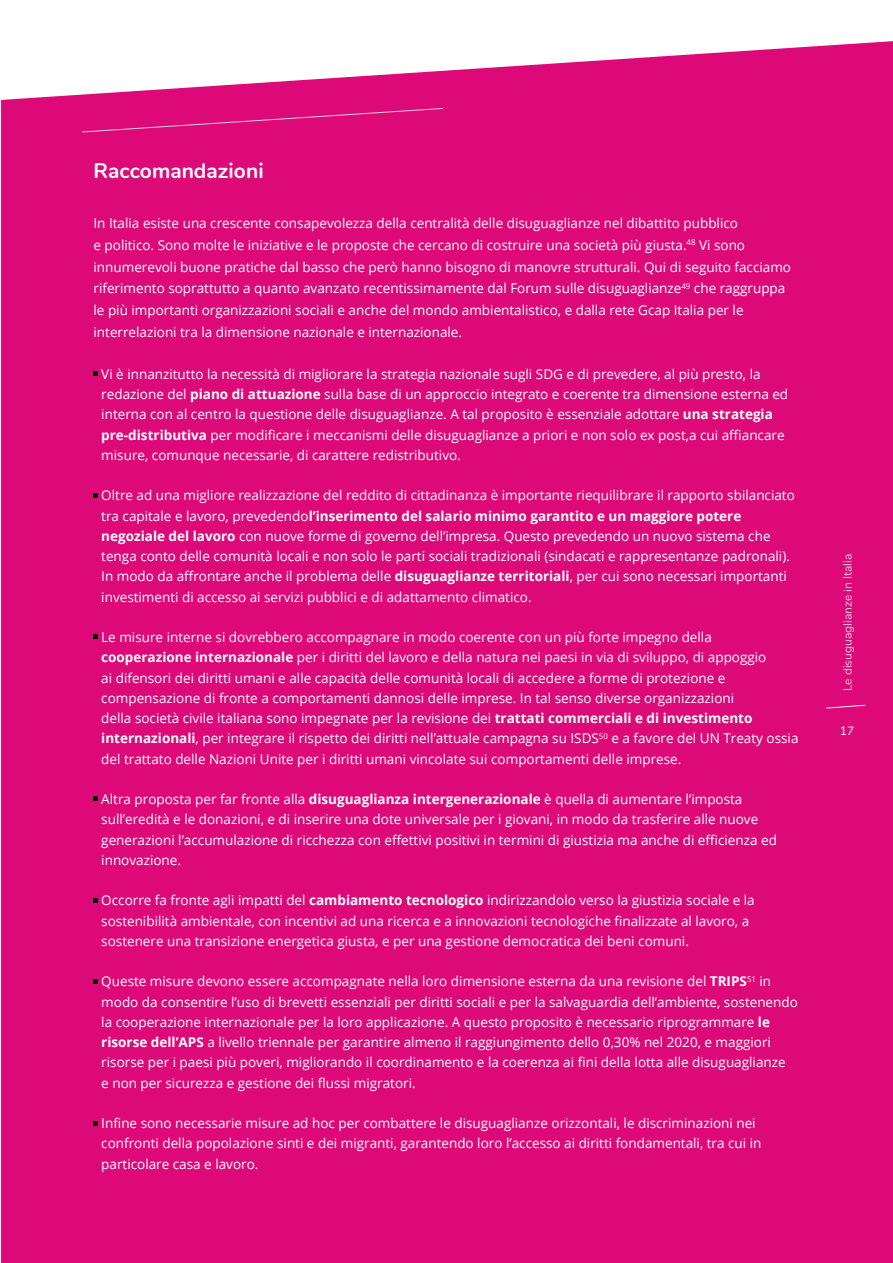
<style>
.page{position:relative;width:893px;height:1263px;background:#fff}
.page>*{position:absolute;margin:0;border:0;box-sizing:border-box;transform-origin:0 0}
.titre1{font:700 21px "Nunito";color:#fff}
.List_Paragraph{font:13.5px/20.2px "Open Sans";color:#fff}
.t1{font:12px "Nunito";color:#d8cfd4}
.t2{font:12px "Nunito";color:#fff}
.s1{font-weight:700}
</style>
<div class="page">
<div style="left:1px;top:41px;width:892px;height:1222px;background:#dd0979"></div>
<svg style="left:94px;top:371px;width:4px;height:5px"></svg>
<svg style="left:94px;top:493px;width:4px;height:4px"></svg>
<svg style="left:94px;top:635px;width:4px;height:4px"></svg>
<svg style="left:94px;top:797px;width:4px;height:4px"></svg>
<svg style="left:94px;top:898px;width:4px;height:4px"></svg>
<svg style="left:94px;top:979px;width:4px;height:4px"></svg>
<svg style="left:94px;top:1121px;width:4px;height:4px"></svg>
<svg style="left:81px;top:108px;width:363px;height:25px;background:#dc107c"></svg>
<svg style="left:825px;top:704px;width:41px;height:5px"></svg>
<p class="titre1" style="left:94px;top:155px;width:172px">Raccomandazioni</p>
<p class="List_Paragraph" style="left:94px;top:212px;width:699px;line-height:21.8px">In Italia esiste una crescente consapevolezza della centralità delle disuguaglianze nel dibattito pubblico<br>e politico. Sono molte le iniziative e le proposte che cercano di costruire una società più giusta.<sup>48</sup> Vi sono innumerevoli buone pratiche dal basso che però hanno bisogno di manovre strutturali. Qui di seguito facciamo riferimento soprattutto a quanto avanzato recentissimamente dal Forum sulle disuguaglianze<sup>49</sup> che raggruppa le più importanti organizzazioni sociali e anche del mondo ambientalistico, e dalla rete Gcap Italia per le interrelazioni tra la dimensione nazionale e internazionale.</p>
<p class="List_Paragraph" style="left:101px;top:363px;width:688px">Vi è innanzitutto la necessità di migliorare la strategia nazionale sugli SDG e di prevedere, al più presto, la redazione del <span class="s1">piano di attuazione</span> sulla base di un approccio integrato e coerente tra dimensione esterna ed interna con al centro la questione delle disuguaglianze. A tal proposito è essenziale adottare <span class="s1">una strategia pre-distributiva</span> per modificare i meccanismi delle disuguaglianze a priori e non solo ex post,a cui affiancare misure, comunque necessarie, di carattere redistributivo.</p>
<p class="List_Paragraph" style="left:101px;top:485px;width:695px">Oltre ad una migliore realizzazione del reddito di cittadinanza è importante riequilibrare il rapporto sbilanciato tra capitale e lavoro, prevedendo<span class="s1">l’inserimento del salario minimo garantito e un maggiore potere negoziale del lavoro</span> con nuove forme di governo dell’impresa. Questo prevedendo un nuovo sistema che tenga conto delle comunità locali e non solo le parti sociali tradizionali (sindacati e rappresentanze padronali).<br>In modo da affrontare anche il problema delle <span class="s1">disuguaglianze territoriali</span>, per cui sono necessari importanti investimenti di accesso ai servizi pubblici e di adattamento climatico.</p>
<p class="List_Paragraph" style="left:101px;top:627px;width:699px">Le misure interne si dovrebbero accompagnare in modo coerente con un più forte impegno della <span class="s1">cooperazione internazionale</span> per i diritti del lavoro e della natura nei paesi in via di sviluppo, di appoggio<br>ai difensori dei diritti umani e alle capacità delle comunità locali di accedere a forme di protezione e compensazione di fronte a comportamenti dannosi delle imprese. In tal senso diverse organizzazioni<br>della società civile italiana sono impegnate per la revisione dei <span class="s1">trattati commerciali e di investimento internazionali</span>, per integrare il rispetto dei diritti nell’attuale campagna su ISDS<sup>50</sup> e a favore del UN Treaty ossia del trattato delle Nazioni Unite per i diritti umani vincolate sui comportamenti delle imprese.</p>
<p class="List_Paragraph" style="left:101px;top:789px;width:677px">Altra proposta per far fronte alla <span class="s1">disuguaglianza intergenerazionale</span> è quella di aumentare l’imposta sull’eredità e le donazioni, e di inserire una dote universale per i giovani, in modo da trasferire alle nuove generazioni l’accumulazione di ricchezza con effettivi positivi in termini di giustizia ma anche di efficienza ed innovazione.</p>
<p class="List_Paragraph" style="left:101px;top:890px;width:655px">Occorre fa fronte agli impatti del <span class="s1">cambiamento tecnologico</span> indirizzandolo verso la giustizia sociale e la sostenibilità ambientale, con incentivi ad una ricerca e a innovazioni tecnologiche finalizzate al lavoro, a sostenere una transizione energetica giusta, e per una gestione democratica dei beni comuni.</p>
<p class="List_Paragraph" style="left:101px;top:971px;width:698px">Queste misure devono essere accompagnate nella loro dimensione esterna da una revisione del <span class="s1">TRIPS</span><sup>51</sup> in modo da consentire l’uso di brevetti essenziali per diritti sociali e per la salvaguardia dell’ambiente, sostenendo la cooperazione internazionale per la loro applicazione. A questo proposito è necessario riprogrammare <span class="s1">le risorse dell’APS</span> a livello triennale per garantire almeno il raggiungimento dello 0,30% nel 2020, e maggiori risorse per i paesi più poveri, migliorando il coordinamento e la coerenza ai fini della lotta alle disuguaglianze<br>e non per sicurezza e gestione dei flussi migratori.</p>
<p class="List_Paragraph" style="left:101px;top:1113px;width:662px">Infine sono necessarie misure ad hoc per combattere le disuguaglianze orizzontali, le discriminazioni nei confronti della popolazione sinti e dei migranti, garantendo loro l’accesso ai diritti fondamentali, tra cui in particolare casa e lavoro.</p>
<p class="t1" style="left:839px;top:691px;width:139px;rotate:-90deg">Le disuguaglianze in Italia</p>
<p class="t2" style="left:840px;top:722px;width:16px">17</p>
</div>
